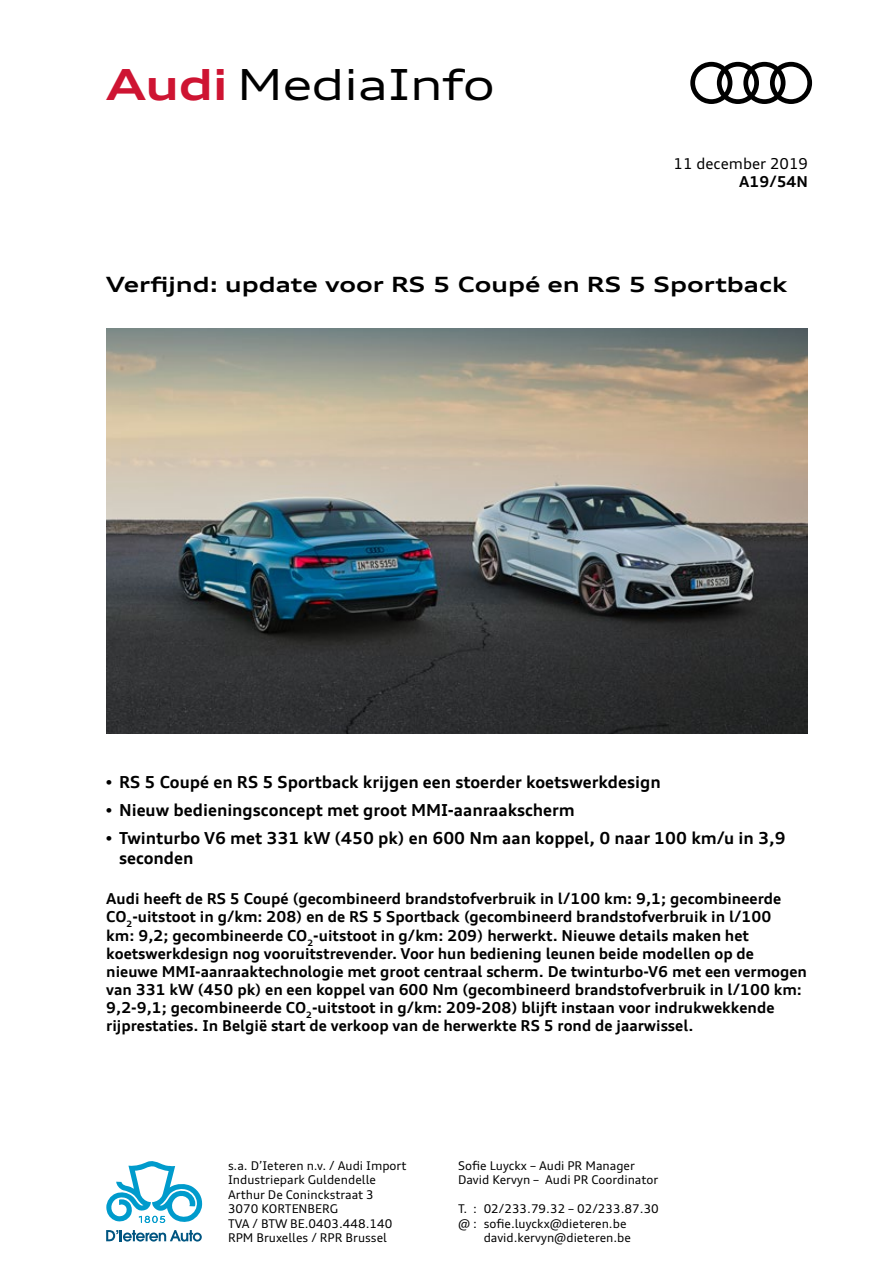
<style>
.page{position:relative;width:893px;height:1263px;background:#fff}
.page>*{position:absolute;margin:0;border:0;box-sizing:border-box;transform-origin:0 0}
.t1{font:expanded 42.75px "Audi Type";letter-spacing:-.015em;color:#000}
.t2{font:700 expanded 21px "Audi Type";color:#000}
.t3{font:700 16.5px/19.8px "Audi Type";color:#000}
.t4{font:700 15px/18.1px "Audi Type";color:#000}
.t5{font:15px "Audi Type";color:#000}
.t6{font:12px/14.4px "Audi Type";color:#000}
.s1{font-weight:700;color:#ce1432}
.s2{font-family:"Arial"}
</style>
<div class="page">
<svg style="left:106px;top:1161px;width:96px;height:62px"></svg>
<svg style="left:106px;top:1230px;width:96px;height:11px"></svg>
<svg style="left:690px;top:62px;width:122px;height:42px"></svg>
<img style="left:106px;top:328px;width:702px;height:405px">
<h1 class="t1" style="left:106px;top:58px;width:390px"><span class="s1">Audi</span> MediaInfo</h1>
<p class="t5" style="left:674px;top:154px;width:136px">11 december 2019</p>
<p class="t4" style="left:739px;top:172px;width:70px">A19/54N</p>
<h2 class="t2" style="left:106px;top:272px;width:682px">Verfijnd: update voor RS 5 Coupé en RS 5 Sportback</h2>
<p class="t3" style="left:106px;top:772px;width:556px"><span class="s2">•</span> RS 5 Coupé en RS 5 Sportback krijgen een stoerder koetswerkdesign</p>
<p class="t3" style="left:106px;top:800px;width:470px"><span class="s2">•</span> Nieuw bedieningsconcept met groot MMI-aanraakscherm</p>
<p class="t3" style="left:119px;top:828px;width:668px;text-indent:-13px"><span class="s2">•</span> Twinturbo V6 met 331 kW (450 pk) en 600 Nm aan koppel, 0 naar 100 km/u in 3,9 seconden</p>
<p class="t4" style="left:106px;top:890px;width:702px">Audi heeft de RS 5 Coupé (gecombineerd brandstofverbruik in l/100 km: 9,1; gecombineerde CO<sub>2</sub>-uitstoot in g/km: 208) en de RS 5 Sportback (gecombineerd brandstofverbruik in l/100<br>km: 9,2; gecombineerde CO<sub>2</sub>-uitstoot in g/km: 209) herwerkt. Nieuwe details maken het koetswerkdesign nog vooruitstrevender. Voor hun bediening leunen beide modellen op de nieuwe MMI-aanraaktechnologie met groot centraal scherm. De twinturbo-V6 met een vermogen van 331 kW (450 pk) en een koppel van 600 Nm (gecombineerd brandstofverbruik in l/100 km:<br>9,2-9,1; gecombineerde CO<sub>2</sub>-uitstoot in g/km: 209-208) blijft instaan voor indrukwekkende rijprestaties. In België start de verkoop van de herwerkte RS 5 rond de jaarwissel.</p>
<p class="t6" style="left:228px;top:1158px;width:180px">s.a. D’Ieteren n.v. / Audi Import<br>Industriepark Guldendelle<br>Arthur De Coninckstraat 3<br>3070 KORTENBERG<br>TVA / BTW BE.0403.448.140<br>RPM Bruxelles / RPR Brussel</p>
<p class="t6" style="left:458px;top:1158px;width:202px">Sofie Luyckx – Audi PR Manager<br>David Kervyn – Audi PR Coordinator</p>
<p class="t6" style="left:458px;top:1201px;width:202px">T. : 02/233.79.32 – 02/233.87.30</p>
<p class="t6" style="left:458px;top:1216px;width:170px">@ : sofie.luyckx@dieteren.be</p>
<p class="t6" style="left:484px;top:1230px;width:149px">david.kervyn@dieteren.be</p>
</div>
